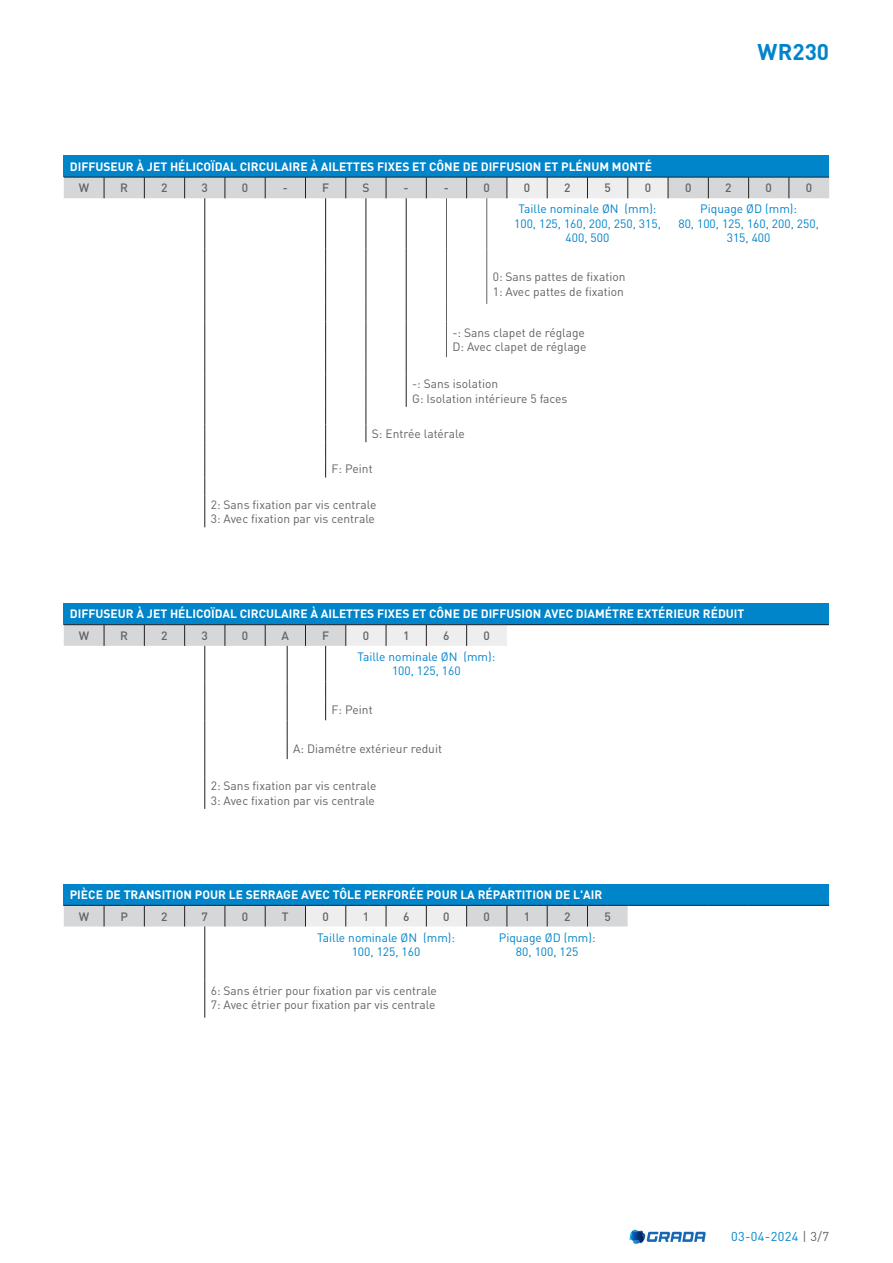
<style>
.page{position:relative;width:893px;height:1263px;background:#fff}
.page>*{position:absolute;margin:0;border:0;box-sizing:border-box;transform-origin:0 0}
.t1{font:700 22.5px "DIN Pro";letter-spacing:.005em;color:#0084ca}
.t2{font:12.75px "DIN Pro";letter-spacing:.03em;color:#0084ca}
.t3{font:12px/14.4px "DIN Pro";color:#636366}
.t4{font:700 12px "DIN Pro";color:#fff}
.t5{font:12px/14.4px "DIN Pro";color:#0084ca;text-align:center}
.t6{font:500 12px "DIN Pro";color:#636366}
.s1{color:#636366}
</style>
<div class="page">
<svg style="left:629px;top:1230px;width:77px;height:14px"></svg>
<div style="left:64px;top:155px;width:765px;height:22px;background:#0084ca"></div>
<svg style="left:64px;top:177px;width:765px;height:21px;background:#d1d1d3"></svg>
<hr style="left:406px;top:198px;width:1px;height:50px;background:#231f20">
<svg style="left:406px;top:248px;width:1px;height:18px"></svg>
<hr style="left:406px;top:266px;width:1px;height:38px;background:#231f20">
<svg style="left:406px;top:304px;width:1px;height:18px"></svg>
<hr style="left:406px;top:322px;width:1px;height:35px;background:#231f20">
<svg style="left:406px;top:357px;width:1px;height:18px"></svg>
<hr style="left:406px;top:375px;width:1px;height:32px;background:#231f20">
<hr style="left:366px;top:198px;width:1px;height:50px;background:#231f20">
<svg style="left:366px;top:248px;width:1px;height:18px"></svg>
<hr style="left:366px;top:266px;width:1px;height:38px;background:#231f20">
<svg style="left:366px;top:304px;width:1px;height:18px"></svg>
<hr style="left:366px;top:322px;width:1px;height:35px;background:#231f20">
<svg style="left:366px;top:357px;width:1px;height:18px"></svg>
<hr style="left:366px;top:375px;width:1px;height:32px;background:#231f20">
<svg style="left:366px;top:407px;width:1px;height:35px"></svg>
<hr style="left:325px;top:198px;width:1px;height:50px;background:#231f20">
<svg style="left:325px;top:248px;width:1px;height:18px"></svg>
<hr style="left:325px;top:266px;width:1px;height:38px;background:#231f20">
<svg style="left:325px;top:304px;width:1px;height:18px"></svg>
<hr style="left:325px;top:322px;width:1px;height:35px;background:#231f20">
<svg style="left:325px;top:357px;width:1px;height:18px"></svg>
<hr style="left:325px;top:375px;width:1px;height:32px;background:#231f20">
<svg style="left:325px;top:407px;width:1px;height:71px"></svg>
<hr style="left:486px;top:198px;width:1px;height:50px;background:#636366">
<svg style="left:486px;top:248px;width:1px;height:18px"></svg>
<hr style="left:486px;top:266px;width:1px;height:38px;background:#636366">
<hr style="left:446px;top:198px;width:1px;height:50px;background:#636366">
<svg style="left:446px;top:248px;width:1px;height:18px"></svg>
<hr style="left:446px;top:266px;width:1px;height:38px;background:#636366">
<svg style="left:446px;top:304px;width:1px;height:18px"></svg>
<hr style="left:446px;top:322px;width:1px;height:35px;background:#636366">
<hr style="left:205px;top:198px;width:1px;height:50px;background:#231f20">
<svg style="left:205px;top:248px;width:1px;height:18px"></svg>
<hr style="left:205px;top:266px;width:1px;height:38px;background:#231f20">
<svg style="left:205px;top:304px;width:1px;height:18px"></svg>
<hr style="left:205px;top:322px;width:1px;height:35px;background:#231f20">
<svg style="left:205px;top:357px;width:1px;height:18px"></svg>
<hr style="left:205px;top:375px;width:1px;height:32px;background:#231f20">
<svg style="left:205px;top:407px;width:1px;height:88px"></svg>
<hr style="left:205px;top:495px;width:1px;height:32px;background:#231f20">
<div style="left:64px;top:603px;width:765px;height:22px;background:#0084ca"></div>
<hr style="left:628px;top:624px;width:40px;height:1px;background:#231f20">
<svg style="left:64px;top:624px;width:564px;height:22px"></svg>
<hr style="left:668px;top:624px;width:40px;height:1px;background:#231f20">
<hr style="left:708px;top:624px;width:41px;height:1px;background:#231f20">
<hr style="left:749px;top:624px;width:39px;height:1px;background:#231f20">
<hr style="left:788px;top:624px;width:41px;height:1px;background:#231f20">
<hr style="left:205px;top:646px;width:1px;height:35px;background:#231f20">
<svg style="left:205px;top:681px;width:1px;height:96px"></svg>
<hr style="left:205px;top:777px;width:1px;height:32px;background:#231f20">
<hr style="left:287px;top:646px;width:1px;height:35px;background:#231f20">
<svg style="left:287px;top:681px;width:1px;height:78px"></svg>
<hr style="left:325px;top:646px;width:1px;height:35px;background:#231f20">
<svg style="left:325px;top:681px;width:1px;height:39px"></svg>
<div style="left:64px;top:884px;width:765px;height:21px;background:#0084ca"></div>
<svg style="left:64px;top:905px;width:604px;height:21px;background:#d3d3d5"></svg>
<hr style="left:668px;top:905px;width:40px;height:1px;background:#231f20">
<hr style="left:708px;top:905px;width:41px;height:1px;background:#231f20">
<hr style="left:749px;top:905px;width:40px;height:1px;background:#231f20">
<hr style="left:789px;top:905px;width:40px;height:1px;background:#231f20">
<hr style="left:205px;top:926px;width:1px;height:36px;background:#231f20">
<svg style="left:205px;top:962px;width:1px;height:18px"></svg>
<hr style="left:205px;top:980px;width:1px;height:38px;background:#231f20">
<h1 class="t1" style="left:757px;top:33px;width:73px">WR230</h1>
<p class="t4" style="left:70px;top:156px;width:584px">DIFFUSEUR À JET HÉLICOÏDAL CIRCULAIRE À AILETTES FIXES ET CÔNE DE DIFFUSION ET PLÉNUM MONTÉ</p>
<p class="t6" style="left:79px;top:178px;width:12px">W</p>
<p class="t6" style="left:120px;top:178px;width:9px">R</p>
<p class="t6" style="left:161px;top:178px;width:8px">2</p>
<p class="t6" style="left:202px;top:178px;width:8px">3</p>
<p class="t6" style="left:242px;top:178px;width:8px">0</p>
<p class="t6" style="left:283px;top:178px;width:7px">-</p>
<p class="t6" style="left:322px;top:178px;width:9px">F</p>
<p class="t6" style="left:362px;top:178px;width:9px">S</p>
<p class="t6" style="left:404px;top:178px;width:7px">-</p>
<p class="t6" style="left:444px;top:178px;width:7px">-</p>
<p class="t6" style="left:484px;top:178px;width:8px">0</p>
<p class="t6" style="left:524px;top:178px;width:8px">0</p>
<p class="t6" style="left:564px;top:178px;width:8px">2</p>
<p class="t6" style="left:604px;top:178px;width:8px">5</p>
<p class="t6" style="left:645px;top:178px;width:8px">0</p>
<p class="t6" style="left:685px;top:178px;width:8px">0</p>
<p class="t6" style="left:725px;top:178px;width:8px">2</p>
<p class="t6" style="left:766px;top:178px;width:8px">0</p>
<p class="t6" style="left:806px;top:178px;width:8px">0</p>
<p class="t5" style="left:514px;top:201px;width:148px">Taille nominale ØN (mm):<br>100, 125, 160, 200, 250, 315,<br>400, 500</p>
<p class="t5" style="left:678px;top:201px;width:142px">Piquage ØD (mm):<br>80, 100, 125, 160, 200, 250,<br>315, 400</p>
<p class="t3" style="left:493px;top:269px;width:134px">0: Sans pattes de fixation<br>1: Avec pattes de fixation</p>
<p class="t3" style="left:452px;top:325px;width:136px">-: Sans clapet de réglage<br>D: Avec clapet de réglage</p>
<p class="t3" style="left:412px;top:376px;width:157px">-: Sans isolation<br>G: Isolation intérieure 5 faces</p>
<p class="t3" style="left:372px;top:426px;width:94px">S: Entrée latérale</p>
<p class="t3" style="left:332px;top:461px;width:43px">F: Peint</p>
<p class="t3" style="left:211px;top:497px;width:167px">2: Sans fixation par vis centrale<br>3: Avec fixation par vis centrale</p>
<p class="t4" style="left:70px;top:604px;width:676px">DIFFUSEUR À JET HÉLICOÏDAL CIRCULAIRE À AILETTES FIXES ET CÔNE DE DIFFUSION AVEC DIAMÉTRE EXTÉRIEUR RÉDUIT</p>
<p class="t6" style="left:79px;top:626px;width:12px">W</p>
<p class="t6" style="left:120px;top:626px;width:9px">R</p>
<p class="t6" style="left:161px;top:626px;width:8px">2</p>
<p class="t6" style="left:202px;top:626px;width:8px">3</p>
<p class="t6" style="left:242px;top:626px;width:8px">0</p>
<p class="t6" style="left:282px;top:626px;width:9px">A</p>
<p class="t6" style="left:322px;top:626px;width:9px">F</p>
<p class="t6" style="left:363px;top:626px;width:8px">0</p>
<p class="t6" style="left:403px;top:626px;width:8px">1</p>
<p class="t6" style="left:443px;top:626px;width:8px">6</p>
<p class="t6" style="left:484px;top:626px;width:8px">0</p>
<p class="t5" style="left:357px;top:649px;width:139px">Taille nominale ØN (mm):<br>100, 125, 160</p>
<p class="t3" style="left:332px;top:702px;width:43px">F: Peint</p>
<p class="t3" style="left:293px;top:741px;width:150px">A: Diamétre extérieur reduit</p>
<p class="t3" style="left:211px;top:778px;width:167px">2: Sans fixation par vis centrale<br>3: Avec fixation par vis centrale</p>
<p class="t4" style="left:70px;top:884px;width:534px">PIÈCE DE TRANSITION POUR LE SERRAGE AVEC TÔLE PERFORÉE POUR LA RÉPARTITION DE L'AIR</p>
<p class="t6" style="left:79px;top:906px;width:12px">W</p>
<p class="t6" style="left:120px;top:906px;width:9px">P</p>
<p class="t6" style="left:161px;top:906px;width:8px">2</p>
<p class="t6" style="left:202px;top:906px;width:8px">7</p>
<p class="t6" style="left:242px;top:906px;width:8px">0</p>
<p class="t6" style="left:282px;top:906px;width:8px">T</p>
<p class="t6" style="left:322px;top:906px;width:8px">0</p>
<p class="t6" style="left:363px;top:906px;width:8px">1</p>
<p class="t6" style="left:403px;top:906px;width:8px">6</p>
<p class="t6" style="left:443px;top:906px;width:8px">0</p>
<p class="t6" style="left:484px;top:906px;width:8px">0</p>
<p class="t6" style="left:524px;top:906px;width:8px">1</p>
<p class="t6" style="left:564px;top:906px;width:8px">2</p>
<p class="t6" style="left:604px;top:906px;width:8px">5</p>
<p class="t5" style="left:317px;top:930px;width:139px">Taille nominale ØN (mm):<br>100, 125, 160</p>
<p class="t5" style="left:499px;top:930px;width:98px">Piquage ØD (mm):<br>80, 100, 125</p>
<p class="t3" style="left:211px;top:983px;width:228px">6: Sans étrier pour fixation par vis centrale<br>7: Avec étrier pour fixation par vis centrale</p>
<p class="t2" style="left:731px;top:1228px;width:100px">03-04-2024 <span class="s1">| 3/7</span></p>
</div>
